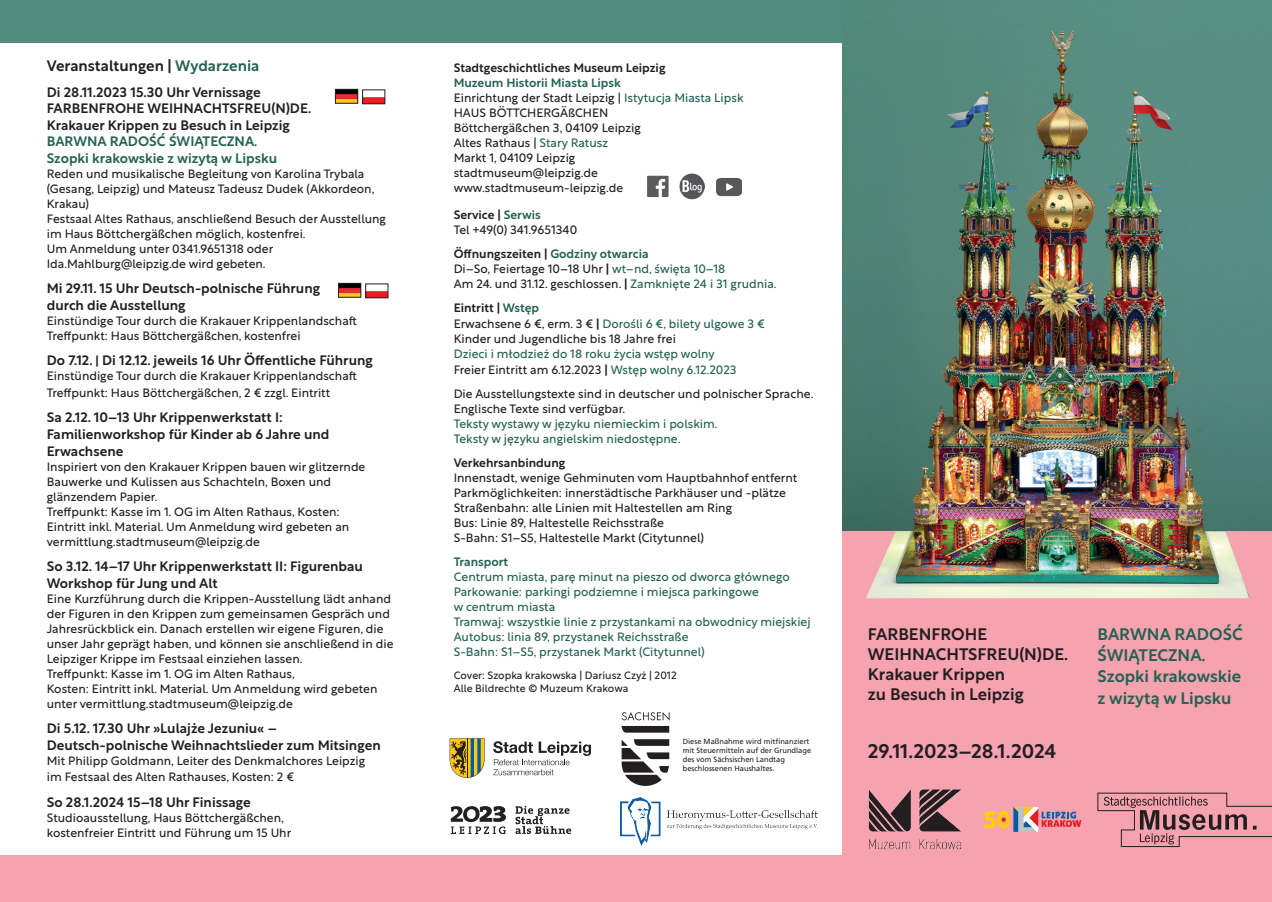
<style>
.page{position:relative;width:1272px;height:902px;background:#fff}
.page>*{position:absolute;margin:0;border:0;box-sizing:border-box;transform-origin:0 0}
.t1{font:500 19.5px "Rustica";letter-spacing:-.005em;color:#231f20}
.t2{font:500 16.5px/20.2px "Rustica";color:#231f20}
.t3{font:500 16.5px/21.3px "Rustica";color:#236252}
.t4{font:500 15px "Rustica";color:#231f20}
.t5{font:500 13.5px/16.5px "Rustica";color:#231f20}
.t6{font:500 13.5px/16.5px "Rustica";color:#236252}
.t7{font:12px/15px "Rustica";color:#231f20}
.t8{font:12px/15px "Rustica";color:#236252}
.t9{font:500 12px "Rustica";color:#231f20}
.t10{font:500 12px "Rustica";color:#236252}
.t11{font:10.5px/13.5px "Rustica";color:#231f20}
.t12{font:7.5px/9px "Frutiger";color:#231f20}
.s1{color:#236252}
.s2{font-size:12px}
.s3{font-weight:500;color:#236252}
.s4{font-weight:500}
.s5{color:#231f20}
.s6{font-weight:500;color:#231f20}
</style>
<div class="page">
<div style="left:0;top:855px;width:1267px;height:46px;background:#f6a2af"></div>
<div style="left:0;top:0;width:847px;height:43px;background:#528a7d"></div>
<svg style="left:493px;top:741px;width:98px;height:34px"></svg>
<svg style="left:449px;top:738px;width:35px;height:39px"></svg>
<svg style="left:621px;top:739px;width:48px;height:46px"></svg>
<svg style="left:621px;top:712px;width:48px;height:20px"></svg>
<img style="left:450px;top:805px;width:122px;height:29px">
<div style="left:842px;top:523px;width:429px;height:378px;background:#f6a2af"></div>
<img style="left:842px;top:0;width:429px;height:599px">
<svg style="left:1097px;top:792px;width:174px;height:55px"></svg>
<img style="left:868px;top:789px;width:94px;height:61px">
<svg style="left:983px;top:807px;width:98px;height:24px"></svg>
<img style="left:647px;top:175px;width:22px;height:23px">
<img style="left:679px;top:173px;width:25px;height:26px">
<img style="left:716px;top:178px;width:25px;height:19px">
<img style="left:620px;top:797px;width:197px;height:48px">
<img style="left:337px;top:91px;width:19px;height:10px">
<div style="left:335px;top:89px;width:23px;height:14px;border:1px solid #231f20"></div>
<img style="left:364px;top:97px;width:19px;height:5px">
<img style="left:340px;top:285px;width:19px;height:10px">
<div style="left:338px;top:283px;width:23px;height:14px;border:1px solid #231f20"></div>
<img style="left:367px;top:291px;width:19px;height:5px">
<p class="t4" style="left:47px;top:53px;width:214px">Veranstaltungen | <span class="s1">Wydarzenia</span></p>
<p class="t5" style="left:47px;top:82px;width:266px">Di 28.11.2023 15.30 Uhr Vernissage<br>FARBENFROHE WEIHNACHTSFREU(N)DE.<br>Krakauer Krippen zu Besuch in Leipzig</p>
<p class="t6" style="left:47px;top:132px;width:232px">BARWNA RADOŚĆ ŚWIĄTECZNA.<br>Szopki krakowskie z wizytą w Lipsku</p>
<p class="t7" style="left:47px;top:165px;width:341px">Reden und musikalische Begleitung von Karolina Trybala (Gesang, Leipzig) und Mateusz Tadeusz Dudek (Akkordeon, Krakau)<br>Festsaal Altes Rathaus, anschließend Besuch der Ausstellung im Haus Böttchergäßchen möglich, kostenfrei.<br>Um Anmeldung unter 0341.9651318 oder Ida.Mahlburg@leipzig.de wird gebeten.</p>
<p class="t5" style="left:47px;top:279px;width:275px">Mi 29.11. 15 Uhr Deutsch-polnische Führung durch die Ausstellung</p>
<p class="t7" style="left:47px;top:312px;width:311px">Einstündige Tour durch die Krakauer Krippenlandschaft<br>Treffpunkt: Haus Böttchergäßchen, kostenfrei</p>
<p class="t5" style="left:47px;top:351px;width:327px">Do 7.12. <span class="s2">|</span> Di 12.12. jeweils 16 Uhr Öffentliche Führung</p>
<p class="t7" style="left:47px;top:366px;width:311px;line-height:16.5px">Einstündige Tour durch die Krakauer Krippenlandschaft<br>Treffpunkt: Haus Böttchergäßchen, 2 € zzgl. Eintritt</p>
<p class="t5" style="left:47px;top:408px;width:284px">Sa 2.12. 10–13 Uhr Krippenwerkstatt I:<br>Familienworkshop für Kinder ab 6 Jahre und<br>Erwachsene</p>
<p class="t7" style="left:47px;top:457px;width:320px">Inspiriert von den Krakauer Krippen bauen wir glitzernde Bauwerke und Kulissen aus Schachteln, Boxen und glänzendem Papier.<br>Treffpunkt: Kasse im 1. OG im Alten Rathaus, Kosten:<br>Eintritt inkl. Material. Um Anmeldung wird gebeten an vermittlung.stadtmuseum@leipzig.de</p>
<p class="t5" style="left:47px;top:556px;width:317px">So 3.12. 14–17 Uhr Krippenwerkstatt II: Figurenbau<br>Workshop für Jung und Alt</p>
<p class="t7" style="left:47px;top:589px;width:348px">Eine Kurzführung durch die Krippen-Ausstellung lädt anhand der Figuren in den Krippen zum gemeinsamen Gespräch und Jahresrückblick ein. Danach erstellen wir eigene Figuren, die unser Jahr geprägt haben, und können sie anschließend in die Leipziger Krippe im Festsaal einziehen lassen.<br>Treffpunkt: Kasse im 1. OG im Alten Rathaus,<br>Kosten: Eintritt inkl. Material. Um Anmeldung wird gebeten unter vermittlung.stadtmuseum@leipzig.de</p>
<p class="t5" style="left:47px;top:718px;width:335px">Di 5.12. 17.30 Uhr »Lulajże Jezuniu« –<br>Deutsch-polnische Weihnachtslieder zum Mitsingen</p>
<p class="t7" style="left:47px;top:750px;width:320px;line-height:16.5px">Mit Philipp Goldmann, Leiter des Denkmalchores Leipzig im Festsaal des Alten Rathauses, Kosten: 2 €</p>
<p class="t5" style="left:47px;top:792px;width:205px">So 28.1.2024 15–18 Uhr Finissage</p>
<p class="t7" style="left:47px;top:808px;width:246px">Studioausstellung, Haus Böttchergäßchen, kostenfreier Eintritt und Führung um 15 Uhr</p>
<p class="t9" style="left:453px;top:58px;width:213px">Stadtgeschichtliches Museum Leipzig</p>
<p class="t7" style="left:453px;top:74px;width:291px"><span class="s3">Muzeum Historii Miasta Lipsk<br></span>Einrichtung der Stadt Leipzig | <span class="s1">Istytucja Miasta Lipsk<br></span>HAUS BÖTTCHERGÄßCHEN<br>Böttchergäßchen 3, 04109 Leipzig<br>Altes Rathaus | <span class="s1">Stary Ratusz<br></span>Markt 1, 04109 Leipzig<br>stadtmuseum@leipzig.de www.stadtmuseum-leipzig.de</p>
<p class="t7" style="left:453px;top:206px;width:125px"><span class="s4">Service |</span> <span class="s3">Serwis<br></span>Tel +49(0) 341.9651340</p>
<p class="t7" style="left:453px;top:245px;width:324px"><span class="s4">Öffnungszeiten |</span> <span class="s3">Godziny otwarcia<br></span>Di–So, Feiertage 10–18 Uhr <span class="s4">|</span> <span class="s1">wt–nd, święta 10–18<br></span>Am 24. und 31.12. geschlossen. <span class="s4">|</span> <span class="s1">Zamknięte 24 i 31 grudnia.</span></p>
<p class="t7" style="left:453px;top:299px;width:313px"><span class="s4">Eintritt |</span> <span class="s3">Wstęp<br></span>Erwachsene 6 €, erm. 3 € <span class="s4">|</span> <span class="s1">Dorośli 6 €, bilety ulgowe 3 €<br></span>Kinder und Jugendliche bis 18 Jahre frei</p>
<p class="t8" style="left:453px;top:343px;width:284px;line-height:16.5px">Dzieci i młodzież do 18 roku życia wstęp wolny<br><span class="s5">Freier Eintritt am 6.12.2023</span> <span class="s6">|</span> Wstęp wolny 6.12.2023</p>
<p class="t7" style="left:453px;top:385px;width:361px">Die Ausstellungstexte sind in deutscher und polnischer Sprache.<br>Englische Texte sind verfügbar.</p>
<p class="t8" style="left:453px;top:415px;width:265px">Teksty wystawy w języku niemieckim i polskim.<br>Teksty w języku angielskim niedostępne.</p>
<p class="t9" style="left:453px;top:452px;width:113px">Verkehrsanbindung</p>
<p class="t7" style="left:453px;top:469px;width:345px">Innenstadt, wenige Gehminuten vom Hauptbahnhof entfernt Parkmöglichkeiten: innerstädtische Parkhäuser und -plätze Straßenbahn: alle Linien mit Haltestellen am Ring<br>Bus: Linie 89, Haltestelle Reichsstraße<br>S-Bahn: S1–S5, Haltestelle Markt (Citytunnel)</p>
<p class="t10" style="left:453px;top:551px;width:56px">Transport</p>
<p class="t8" style="left:453px;top:568px;width:358px">Centrum miasta, parę minut na pieszo od dworca głównego Parkowanie: parkingi podziemne i miejsca parkingowe<br>w centrum miasta<br>Tramwaj: wszystkie linie z przystankami na obwodnicy miejskiej Autobus: linia 89, przystanek Reichsstraße<br>S-Bahn: S1–S5, przystanek Markt (Citytunnel)</p>
<p class="t11" style="left:453px;top:667px;width:224px">Cover: Szopka krakowska | Dariusz Czyż | 2012<br>Alle Bildrechte © Muzeum Krakowa</p>
<p class="t12" style="left:682px;top:737px;width:130px">Diese Maßnahme wird mitfinanziert mit Steuermitteln auf der Grundlage des vom Sächsischen Landtag beschlossenen Haushaltes.</p>
<h2 class="t2" style="left:867px;top:621px;width:202px">FARBENFROHE<br>WEIHNACHTSFREU(N)DE.<br>Krakauer Krippen<br>zu Besuch in Leipzig</h2>
<h2 class="t3" style="left:1097px;top:621px;width:147px">BARWNA RADOŚĆ<br>ŚWIĄTECZNA.<br>Szopki krakowskie z wizytą w Lipsku</h2>
<h1 class="t1" style="left:867px;top:733px;width:190px">29.11.2023–28.1.2024</h1>
</div>
